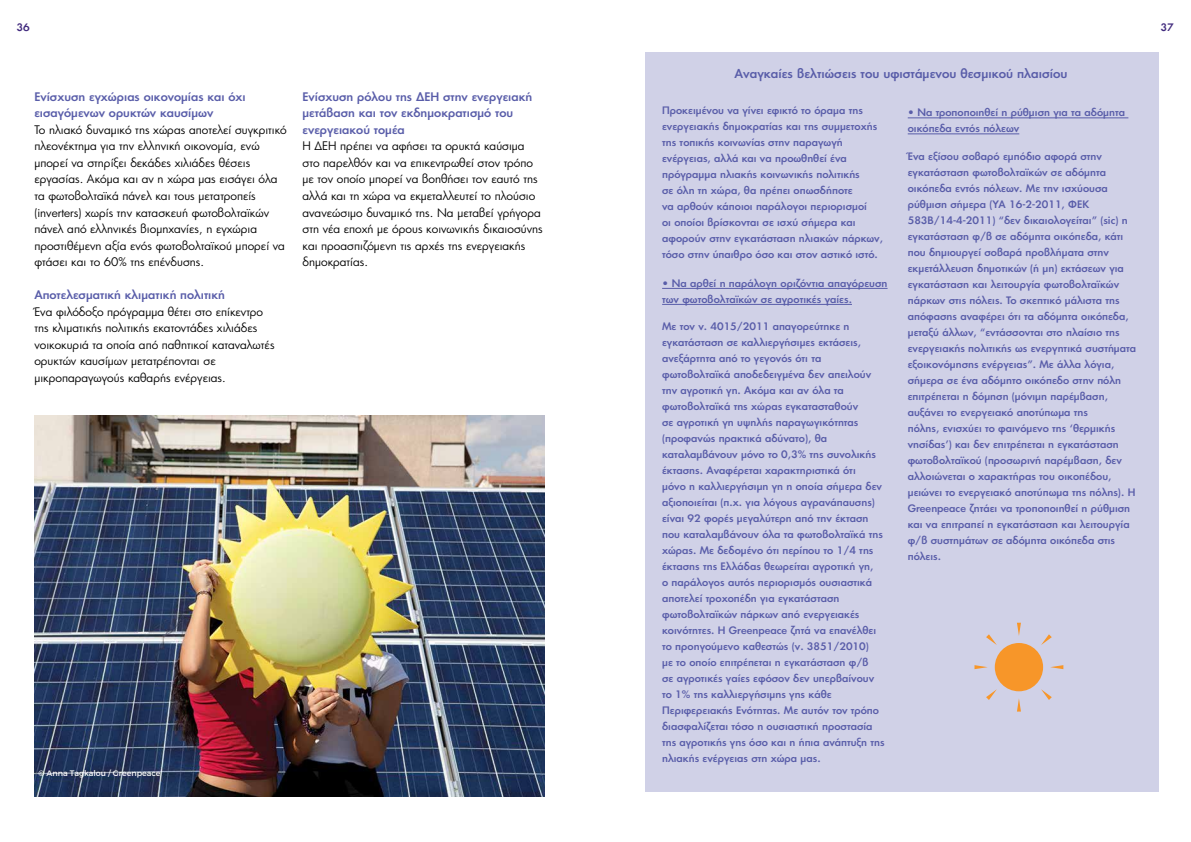
<style>
.page{position:relative;width:1191px;height:842px;background:#fff}
.page>*{position:absolute;margin:0;border:0;box-sizing:border-box;transform-origin:0 0}
.t1{font:500 12px "PF Futura Neu";color:#595da9}
.t2{font:11.5px/16.5px "PF Futura Neu";color:#000}
.t3{font:500 11.5px/16.5px "PF Futura Neu";color:#595da9}
.t4{font:500 10px/16px "PF Futura Neu";color:#595da9}
.t5{font:500 10px "PF Futura Neu";color:#40297d}
.t6{font:8px "Montserrat";color:#fff}
.s1{font-weight:400}
</style>
<div class="page">
<div style="left:645px;top:52px;width:513px;height:740px;background:#d0d1e7"></div>
<hr style="left:662px;top:288px;width:225px;height:1px;background:#595da9">
<hr style="left:662px;top:304px;width:190px;height:1px;background:#595da9">
<hr style="left:907px;top:118px;width:221px;height:1px;background:#595da9">
<hr style="left:907px;top:134px;width:112px;height:1px;background:#595da9">
<div style="left:994px;top:643px;width:49px;height:48px;background:#f79629;border-radius:50%"></div>
<svg style="left:1017px;top:623px;width:4px;height:13px"></svg>
<svg style="left:1017px;top:699px;width:4px;height:12px"></svg>
<svg style="left:1050px;top:665px;width:13px;height:4px"></svg>
<svg style="left:974px;top:665px;width:13px;height:4px"></svg>
<svg style="left:986px;top:634px;width:10px;height:11px"></svg>
<svg style="left:1041px;top:689px;width:10px;height:11px"></svg>
<svg style="left:1041px;top:634px;width:10px;height:11px"></svg>
<svg style="left:986px;top:690px;width:10px;height:10px"></svg>
<img style="left:34px;top:415px;width:510px;height:382px">
<p class="t5" style="left:17px;top:20px;width:15px">36</p>
<p class="t5" style="left:1160px;top:20px;width:15px">37</p>
<p class="t3" style="left:34px;top:88px;width:213px">Ενίσχυση εγχώριας οικονομίας και όχι εισαγόμενων ορυκτών καυσίμων</p>
<p class="t2" style="left:34px;top:121px;width:254px">Το ηλιακό δυναμικό της χώρας αποτελεί συγκριτικό πλεονέκτημα για την ελληνική οικονομία, ενώ μπορεί να στηρίξει δεκάδες χιλιάδες θέσεις εργασίας. Ακόμα και αν η χώρα μας εισάγει όλα τα φωτοβολταϊκά πάνελ και τους μετατροπείς (inverters) χωρίς την κατασκευή φωτοβολταϊκών πάνελ από ελληνικές βιομηχανίες, η εγχώρια προστιθέμενη αξία ενός φωτοβολταϊκού μπορεί να φτάσει και το 60% της επένδυσης.</p>
<p class="t3" style="left:34px;top:287px;width:192px">Αποτελεσματική κλιματική πολιτική</p>
<p class="t2" style="left:34px;top:303px;width:242px">Ένα φιλόδοξο πρόγραμμα θέτει στο επίκεντρο της κλιματικής πολιτικής εκατοντάδες χιλιάδες νοικοκυριά τα οποία από παθητικοί καταναλωτές ορυκτών καυσίμων μετατρέπονται σε μικροπαραγωγούς καθαρής ενέργειας.</p>
<p class="t3" style="left:302px;top:88px;width:231px">Ενίσχυση ρόλου της ΔΕΗ στην ενεργειακή μετάβαση και τον εκδημοκρατισμό του ενεργειακού τομέα</p>
<p class="t2" style="left:302px;top:138px;width:242px">Η ΔΕΗ πρέπει να αφήσει τα ορυκτά καύσιμα στο παρελθόν και να επικεντρωθεί στον τρόπο με τον οποίο μπορεί να βοηθήσει τον εαυτό της αλλά και τη χώρα να εκμεταλλευτεί το πλούσιο ανανεώσιμο δυναμικό της. Να μεταβεί γρήγορα στη νέα εποχή με όρους κοινωνικής δικαιοσύνης και προασπιζόμενη τις αρχές της ενεργειακής δημοκρατίας.</p>
<p class="t6" style="left:39px;top:768px;width:124px">© Anna Tagkalou / Greenpeace</p>
<p class="t1" style="left:734px;top:65px;width:334px">Αναγκαίες βελτιώσεις του υφιστάμενου θεσμικού πλαισίου</p>
<p class="t4" style="left:662px;top:102px;width:222px">Προκειμένου να γίνει εφικτό το όραμα της ενεργειακής δημοκρατίας και της συμμετοχής της τοπικής κοινωνίας στην παραγωγή ενέργειας, αλλά και να προωθηθεί ένα πρόγραμμα ηλιακής κοινωνικής πολιτικής<br>σε όλη τη χώρα, θα πρέπει οπωσδήποτε<br>να αρθούν κάποιοι παράλογοι περιορισμοί<br>οι οποίοι βρίσκονται σε ισχύ σήμερα και αφορούν στην εγκατάσταση ηλιακών πάρκων, τόσο στην ύπαιθρο όσο και στον αστικό ιστό.</p>
<p class="t4" style="left:662px;top:275px;width:227px"><span class="s1">•</span> Να αρθεί η παράλογη οριζόντια απαγόρευση των φωτοβολταϊκών σε αγροτικές γαίες.</p>
<p class="t4" style="left:662px;top:318px;width:224px">Με τον ν. 4015/2011 απαγορεύτηκε η εγκατάσταση σε καλλιεργήσιμες εκτάσεις, ανεξάρτητα από το γεγονός ότι τα φωτοβολταϊκά αποδεδειγμένα δεν απειλούν την αγροτική γη. Ακόμα και αν όλα τα φωτοβολταϊκά της χώρας εγκατασταθούν<br>σε αγροτική γη υψηλής παραγωγικότητας (προφανώς πρακτικά αδύνατο), θα καταλαμβάνουν μόνο το 0,3% της συνολικής έκτασης. Αναφέρεται χαρακτηριστικά ότι<br>μόνο η καλλιεργήσιμη γη η οποία σήμερα δεν αξιοποιείται (π.χ. για λόγους αγρανάπαυσης) είναι 92 φορές μεγαλύτερη από την έκταση που καταλαμβάνουν όλα τα φωτοβολταϊκά της χώρας. Με δεδομένο ότι περίπου το 1/4 της έκτασης της Ελλάδας θεωρείται αγροτική γη,<br>ο παράλογος αυτός περιορισμός ουσιαστικά αποτελεί τροχοπέδη για εγκατάσταση φωτοβολταϊκών πάρκων από ενεργειακές κοινότητες. Η Greenpeace ζητά να επανέλθει το προηγούμενο καθεστώς (ν. 3851/2010)<br>με το οποίο επιτρέπεται η εγκατάσταση φ/β<br>σε αγροτικές γαίες εφόσον δεν υπερβαίνουν το 1% της καλλιεργήσιμης γης κάθε Περιφερειακής Ενότητας. Με αυτόν τον τρόπο διασφαλίζεται τόσο η ουσιαστική προστασία της αγροτικής γης όσο και η ήπια ανάπτυξη της ηλιακής ενέργειας στη χώρα μας.</p>
<p class="t4" style="left:907px;top:105px;width:219px"><span class="s1">•</span> Να τροποποιηθεί η ρύθμιση για τα αδόμητα οικόπεδα εντός πόλεων</p>
<p class="t4" style="left:907px;top:148px;width:230px">Ένα εξίσου σοβαρό εμπόδιο αφορά στην εγκατάσταση φωτοβολταϊκών σε αδόμητα οικόπεδα εντός πόλεων. Με την ισχύουσα ρύθμιση σήμερα (ΥΑ 16-2-2011, ΦΕΚ 583Β/14-4-2011) “δεν δικαιολογείται” (sic) η εγκατάσταση φ/β σε αδόμητα οικόπεδα, κάτι που δημιουργεί σοβαρά προβλήματα στην εκμετάλλευση δημοτικών (ή μη) εκτάσεων για εγκατάσταση και λειτουργία φωτοβολταϊκών πάρκων στις πόλεις. Το σκεπτικό μάλιστα της απόφασης αναφέρει ότι τα αδόμητα οικόπεδα, μεταξύ άλλων, “εντάσσονται στο πλαίσιο της ενεργειακής πολιτικής ως ενεργητικά συστήματα εξοικονόμησης ενέργειας”. Με άλλα λόγια, σήμερα σε ένα αδόμητο οικόπεδο στην πόλη επιτρέπεται η δόμηση (μόνιμη παρέμβαση, αυξάνει το ενεργειακό αποτύπωμα της<br>πόλης, ενισχύει το φαινόμενο της ‘θερμικής νησίδας’) και δεν επιτρέπεται η εγκατάσταση φωτοβολταϊκού (προσωρινή παρέμβαση, δεν αλλοιώνεται ο χαρακτήρας του οικοπέδου, μειώνει το ενεργειακό αποτύπωμα της πόλης). Η Greenpeace ζητάει να τροποποιηθεί η ρύθμιση και να επιτραπεί η εγκατάσταση και λειτουργία φ/β συστημάτων σε αδόμητα οικόπεδα στις πόλεις.</p>
</div>
